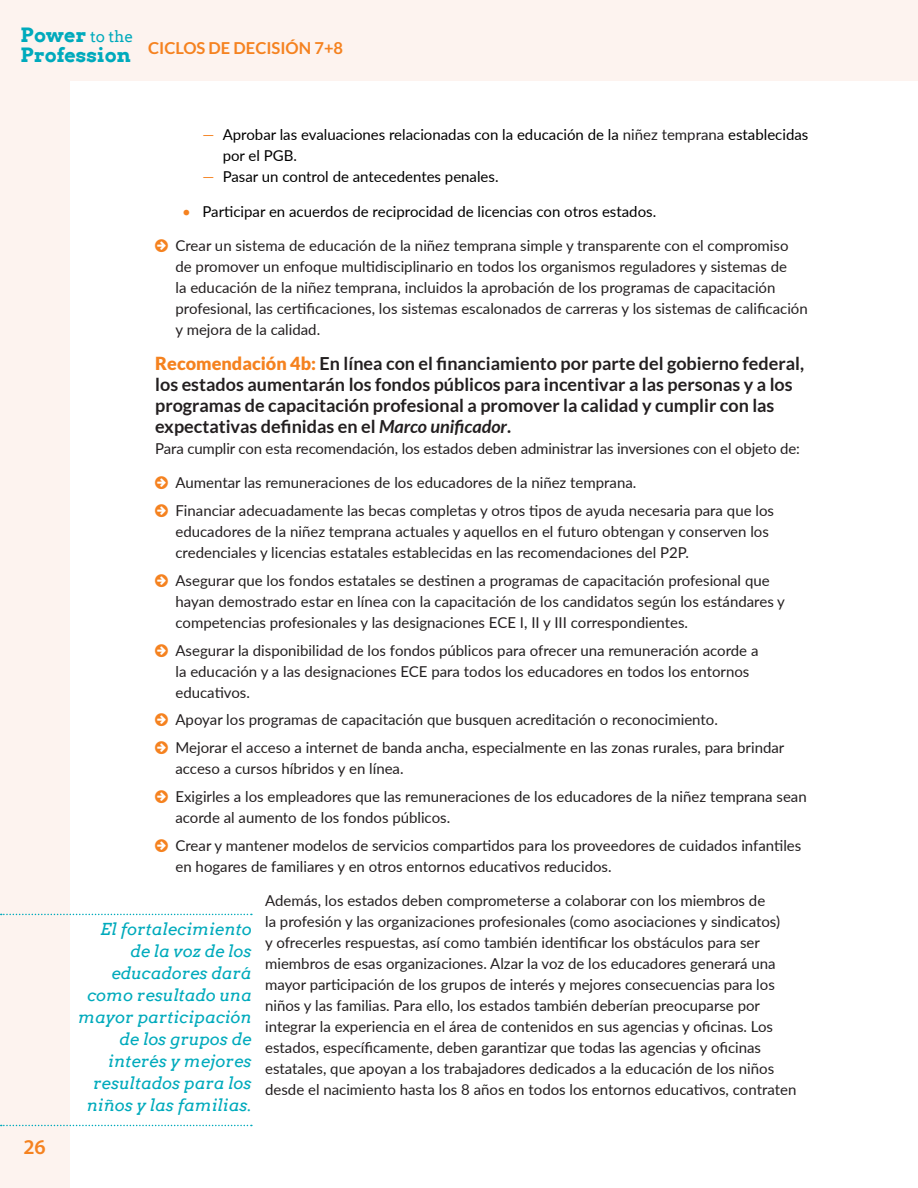
<style>
.page{position:relative;width:918px;height:1188px;background:#fff}
.page>*{position:absolute;margin:0;border:0;box-sizing:border-box;transform-origin:0 0}
.t1{font:600 21px "Myriad Pro";color:#f58220}
.t2{font:700 19.65px/19.8px "Arvo";color:#00aabc}
.Subhead_B{font:700 18px/21px "Lato";color:#231f20}
.Pull_quotes{font:italic 16.5px/22px "Arvo";color:#00aabc;text-align:right}
.t3{font:700 16.5px "Lato";color:#f58220}
.Body{font:15px/21px "Lato";color:#231f20}
.t4{font:15px/21px "Lato";color:#000}
.s1{font-weight:400;font-size:15.45px}
.s2{color:#f58220}
.s3{color:#231f20}
.s4{font-weight:900;color:#f5821f}
.s5{font-style:italic}
</style>
<div class="page">
<div style="left:0;top:0;width:69px;height:1188px;background:#fdf3ef"></div>
<div style="left:69px;top:0;width:849px;height:81px;background:#fdf3ef"></div>
<svg style="left:1px;top:914px;width:251px;height:1px"></svg>
<svg style="left:1px;top:1125px;width:251px;height:1px"></svg>
<h2 class="t2" style="left:21px;top:25px;width:114px">Power <span class="s1">to the<br></span>Profession</h2>
<p class="t3" style="left:148px;top:38px;width:196px">CICLOS DE DECISIÓN 7+8</p>
<h1 class="t1" style="left:23px;top:1134px;width:24px">26</h1>
<p class="t4" style="left:223px;top:124px;width:587px;text-indent:-20px"><span class="s2">―</span> Aprobar las evaluaciones relacionadas con la educación de la <span class="s3">niñez temprana</span> establecidas por el PGB.</p>
<p class="t4" style="left:202px;top:166px;width:298px"><span class="s2">―</span> Pasar un control de antecedentes penales.</p>
<p class="t4" style="left:182px;top:200px;width:475px"><span class="s2">•</span> Participar en acuerdos de reciprocidad de licencias con otros estados.</p>
<p class="Body" style="left:176px;top:235px;width:634px">Crear un sistema de educación de la niñez temprana simple y transparente con el compromiso de promover un enfoque multidisciplinario en todos los organismos reguladores y sistemas de<br>la educación de la niñez temprana, incluidos la aprobación de los programas de capacitación profesional, las certificaciones, los sistemas escalonados de carreras y los sistemas de calificación y mejora de la calidad.</p>
<p class="Subhead_B" style="left:155px;top:353px;width:650px"><span class="s4">Recomendación 4b:</span> En línea con el financiamiento por parte del gobierno federal, los estados aumentarán los fondos públicos para incentivar a las personas y a los programas de capacitación profesional a promover la calidad y cumplir con las expectativas definidas en el <span class="s5">Marco unificador</span>.</p>
<p class="Body" style="left:155px;top:437px;width:646px">Para cumplir con esta recomendación, los estados deben administrar las inversiones con el objeto de:</p>
<p class="Body" style="left:176px;top:472px;width:462px">Aumentar las remuneraciones de los educadores de la niñez temprana.</p>
<p class="Body" style="left:176px;top:499px;width:600px">Financiar adecuadamente las becas completas y otros tipos de ayuda necesaria para que los educadores de la niñez temprana actuales y aquellos en el futuro obtengan y conserven los credenciales y licencias estatales establecidas en las recomendaciones del P2P.</p>
<p class="Body" style="left:176px;top:569px;width:611px">Asegurar que los fondos estatales se destinen a programas de capacitación profesional que hayan demostrado estar en línea con la capacitación de los candidatos según los estándares y competencias profesionales y las designaciones ECE I, II y III correspondientes.</p>
<p class="Body" style="left:176px;top:639px;width:585px">Asegurar la disponibilidad de los fondos públicos para ofrecer una remuneración acorde a la educación y a las designaciones ECE para todos los educadores en todos los entornos educativos.</p>
<p class="Body" style="left:176px;top:709px;width:544px">Apoyar los programas de capacitación que busquen acreditación o reconocimiento.</p>
<p class="Body" style="left:176px;top:736px;width:610px">Mejorar el acceso a internet de banda ancha, especialmente en las zonas rurales, para brindar acceso a cursos híbridos y en línea.</p>
<p class="Body" style="left:176px;top:785px;width:633px">Exigirles a los empleadores que las remuneraciones de los educadores de la niñez temprana sean acorde al aumento de los fondos públicos.</p>
<p class="Body" style="left:176px;top:834px;width:627px">Crear y mantener modelos de servicios compartidos para los proveedores de cuidados infantiles en hogares de familiares y en otros entornos educativos reducidos.</p>
<p class="Body" style="left:265px;top:889px;width:533px">Además, los estados deben comprometerse a colaborar con los miembros de<br>la profesión y las organizaciones profesionales (como asociaciones y sindicatos)<br>y ofrecerles respuestas, así como también identificar los obstáculos para ser miembros de esas organizaciones. Alzar la voz de los educadores generará una mayor participación de los grupos de interés y mejores consecuencias para los niños y las familias. Para ello, los estados también deberían preocuparse por integrar la experiencia en el área de contenidos en sus agencias y oficinas. Los estados, específicamente, deben garantizar que todas las agencias y oficinas estatales, que apoyan a los trabajadores dedicados a la educación de los niños desde el nacimiento hasta los 8 años en todos los entornos educativos, contraten</p>
<p class="Pull_quotes" style="left:78px;top:918px;width:175px">El fortalecimiento de la voz de los educadores dará como resultado una mayor participación de los grupos de interés y mejores resultados para los niños y las familias.</p>
</div>
